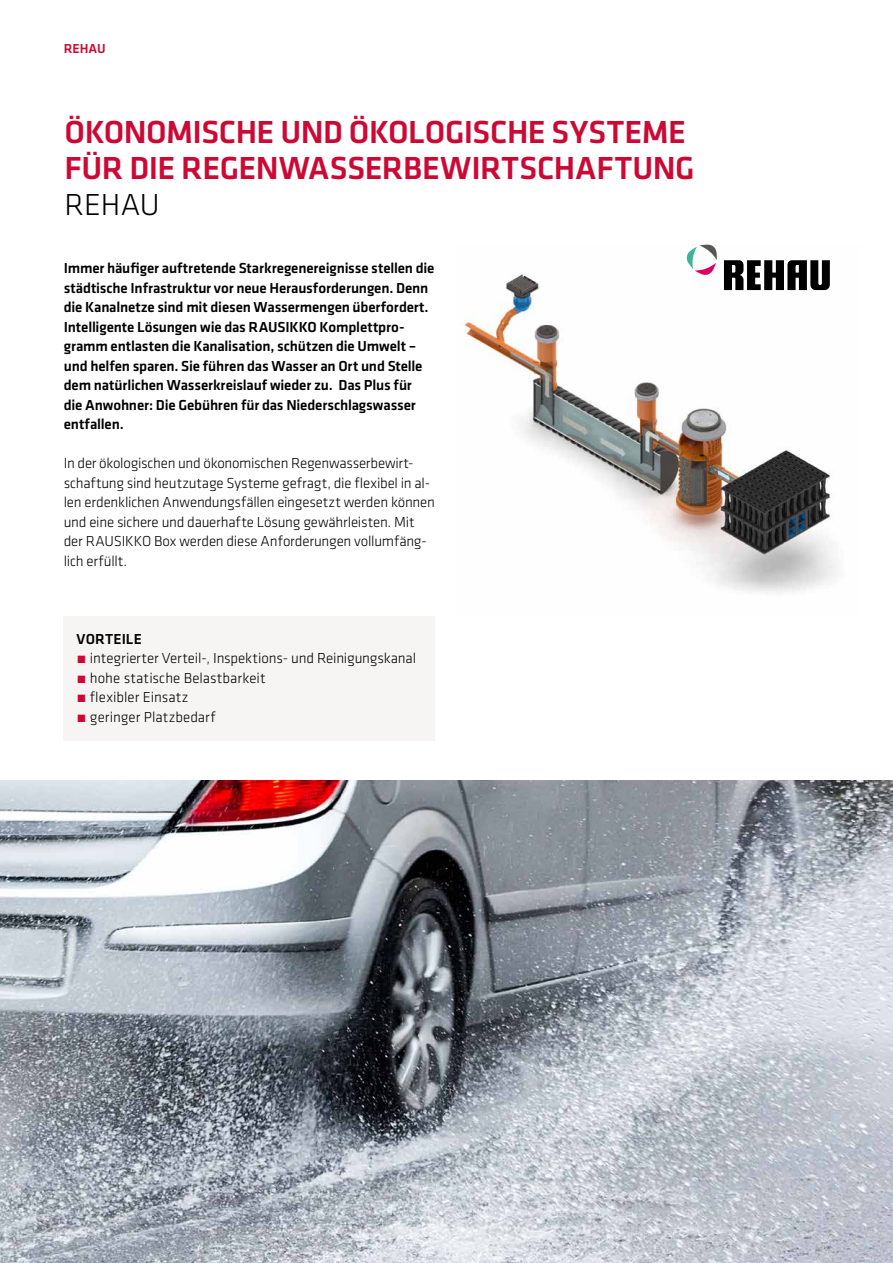
<style>
.page{position:relative;width:893px;height:1263px;background:#fff}
.page>*{position:absolute;margin:0;border:0;box-sizing:border-box;transform-origin:0 0}
.t1{font:500 31.5px/36px "GC Klavika Head";letter-spacing:-.015em;color:#cc0935}
.t2{font:300 31.5px "GC Klavika Fein";color:#000}
.t3{font:500 15px/19.5px "GC Klavika Fein";letter-spacing:-.01em;color:#000}
.t4{font:300 15px/19.5px "GC Klavika Fein";letter-spacing:-.01em;color:#000}
.t5{font:500 15px "GC Klavika Fein";letter-spacing:.01em;color:#000}
.t6{font:500 13.5px "GC Klavika Fein";color:#cc0935}
.s1{color:#cc0935}
</style>
<div class="page">
<div style="left:64px;top:616px;width:371px;height:125px;background:#f6f5f3"></div>
<img style="left:0;top:780px;width:893px;height:483px">
<img style="left:464px;top:274px;width:374px;height:319px">
<svg style="left:686px;top:244px;width:31px;height:31px"></svg>
<svg style="left:724px;top:260px;width:106px;height:30px"></svg>
<p class="t6" style="left:64px;top:39px;width:43px">REHAU</p>
<h1 class="t1" style="left:65px;top:113px;width:631px">ÖKONOMISCHE UND ÖKOLOGISCHE SYSTEME<br>FÜR DIE REGENWASSERBEWIRTSCHAFTUNG</h1>
<h1 class="t2" style="left:65px;top:186px;width:97px">REHAU</h1>
<p class="t3" style="left:64px;top:258px;width:372px">Immer häufiger auftretende Starkregenereignisse stellen die städtische Infrastruktur vor neue Herausforderungen. Denn die Kanalnetze sind mit diesen Wassermengen überfordert.<br>Intelligente Lösungen wie das RAUSIKKO Komplettpro&shy;gramm entlasten die Kanalisation, schützen die Umwelt – und helfen sparen. Sie führen das Wasser an Ort und Stelle dem natürlichen Wasserkreislauf wieder zu. Das Plus für<br>die Anwohner: Die Gebühren für das Niederschlagswasser entfallen.</p>
<p class="t4" style="left:64px;top:453px;width:373px">In der ökologischen und ökonomischen Regenwasserbewirt&shy;schaftung sind heutzutage Systeme gefragt, die flexibel in al&shy;len erdenklichen Anwendungsfällen eingesetzt werden können und eine sichere und dauerhafte Lösung gewährleisten. Mit der RAUSIKKO Box werden diese Anforderungen vollumfäng&shy;lich erfüllt.</p>
<p class="t5" style="left:77px;top:628px;width:67px">VORTEILE</p>
<p class="t4" style="left:77px;top:648px;width:341px"><span class="s1">•</span> integrierter Verteil-, Inspektions- und Reinigungskanal</p>
<p class="t4" style="left:77px;top:668px;width:191px"><span class="s1">•</span> hohe statische Belastbarkeit</p>
<p class="t4" style="left:77px;top:687px;width:113px"><span class="s1">•</span> flexibler Einsatz</p>
<p class="t4" style="left:77px;top:707px;width:141px"><span class="s1">•</span> geringer Platzbedarf</p>
</div>
